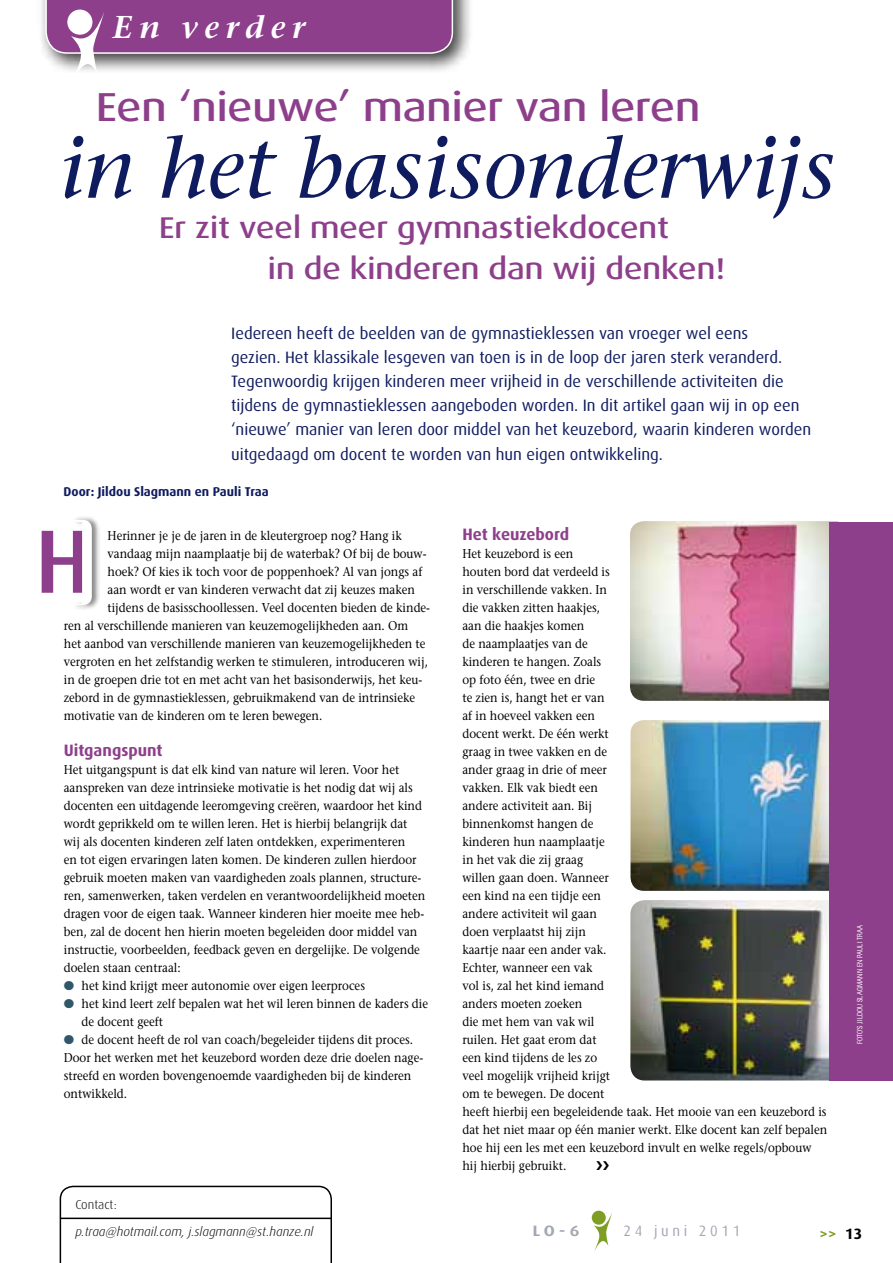
<style>
.page{position:relative;width:893px;height:1263px;background:#fff}
.page>*{position:absolute;margin:0;border:0;box-sizing:border-box;transform-origin:0 0}
.t1{font:500 90px "Dax";color:#8d3f8b}
.t2{font:italic 85.5px "Stone Serif";color:#0f1b5f}
.t3{font:500 40.5px "Dax Wide";color:#8d3f8b}
.t4{font:italic 600 31.5px "Stone Serif";letter-spacing:.2em;color:#fff}
.t5{font:500 30px/40.5px "Dax Wide";color:#8d3f8b}
.t6{font:16.5px/24px "Dax";color:#0f1b5f}
.t7{font:700 16.5px "Dax";color:#8d3f8b}
.t8{font:15px "Dax";letter-spacing:.26em;color:#a4a8b3;scale:.96 1}
.t9{font:700 15px "Dax Wide";color:#a4a8b3}
.t10{font:700 15px "Dax";color:#7d9e22}
.t11{font:12.75px/18px "Stone Serif";color:#000;scale:.9 1}
.t12{font:italic 300 12.75px "Dax";color:#000}
.t13{font:700 12.75px "Dax";color:#0f1b5f}
.t14{font:300 12.75px "Dax";color:#000}
.t15{font:7.5px "Imago";letter-spacing:.025em;color:#fff;scale:.8 1}
.s1{color:#305769}
.s2{color:#000}
</style>
<div class="page">
<svg style="left:60px;top:1186px;width:272px;height:77px"></svg>
<hr style="left:60px;top:1217px;width:271px;height:2px;background:#000">
<div style="left:36px;top:0;width:437px;height:73px;background:#000;opacity:.75"></div>
<svg style="left:45px;top:0;width:408px;height:73px;background:#9e699d"></svg>
<div style="left:72px;top:515px;width:28px;height:95px;background:#000;opacity:.45"></div>
<svg style="left:73px;top:520px;width:19px;height:85px"></svg>
<img style="left:630px;top:521px;width:209px;height:180px">
<img style="left:630px;top:900px;width:199px;height:180px">
<img style="left:630px;top:720px;width:199px;height:171px">
<div style="left:829px;top:522px;width:64px;height:558px;background:#8d3f8b"></div>
<div style="left:592px;top:1211px;width:14px;height:14px;background:#7d9e22;border-radius:50%"></div>
<svg style="left:594px;top:1212px;width:18px;height:39px"></svg>
<h3 class="t4" style="left:113px;top:9px;width:194px">En verder</h3>
<h3 class="t3" style="left:96px;top:85px;width:606px">Een ‘nieuwe’ manier van leren</h3>
<h2 class="t2" style="left:60px;top:118px;width:778px">in het basisonderwijs</h2>
<h3 class="t5" style="left:268px;top:208px;width:458px;text-indent:-109px">Er zit veel meer gymnastiekdocent<br>in de kinderen dan wij denken!</h3>
<p class="t6" style="left:231px;top:322px;width:581px">Iedereen heeft de beelden van de gymnastieklessen van vroeger wel eens<br>gezien. Het klassikale lesgeven van toen is in de loop der jaren sterk veranderd.<br>Tegenwoordig krijgen kinderen meer vrijheid in de verschillende activiteiten die tijdens de gymnastieklessen aangeboden worden. In dit artikel gaan wij in op een ‘nieuwe’ manier van leren door middel van het keuzebord, waarin kinderen worden uitgedaagd om docent te worden van hun eigen ontwikkeling.</p>
<p class="t13" style="left:64px;top:484px;width:206px">Door: Jildou Slagmann en Pauli Traa</p>
<p class="t11" style="left:108px;top:527px;width:328px">Herinner je je de jaren in de kleutergroep nog? Hang ik</p>
<p class="t11" style="left:108px;top:545px;width:356px">vandaag mijn naamplaatje bij de waterbak? Of bij de bouw-</p>
<p class="t11" style="left:108px;top:563px;width:351px">hoek? Of kies ik toch voor de poppenhoek? Al van jongs af</p>
<p class="t11" style="left:108px;top:581px;width:343px">aan wordt er van kinderen verwacht dat zij keuzes maken</p>
<p class="t11" style="left:108px;top:599px;width:360px">tijdens de basisschoollessen. Veel docenten bieden de kinde-</p>
<p class="t11" style="left:64px;top:617px;width:384px">ren al verschillende manieren van keuzemogelijkheden aan. Om</p>
<p class="t11" style="left:64px;top:635px;width:403px">het aanbod van verschillende manieren van keuzemogelijkheden te</p>
<p class="t11" style="left:64px;top:653px;width:406px">vergroten en het zelfstandig werken te stimuleren, introduceren wij,</p>
<p class="t11" style="left:64px;top:671px;width:400px">in de groepen drie tot en met acht van het basisonderwijs, het keu-</p>
<p class="t11" style="left:64px;top:689px;width:392px">zebord in de gymnastieklessen, gebruikmakend van de intrinsieke</p>
<p class="t11" style="left:64px;top:707px;width:289px">motivatie van de kinderen om te leren bewegen.</p>
<p class="t7" style="left:64px;top:741px;width:100px">Uitgangspunt</p>
<p class="t11" style="left:64px;top:761px;width:403px">Het uitgangspunt is dat elk kind van nature wil leren. Voor het aanspreken van deze intrinsieke motivatie is het nodig dat wij als docenten een uitdagende leeromgeving creëren, waardoor het kind wordt geprikkeld om te willen leren. Het is hierbij belangrijk dat wij als docenten kinderen zelf laten ontdekken, experimenteren<br>en tot eigen ervaringen laten komen. De kinderen zullen hierdoor gebruik moeten maken van vaardigheden zoals plannen, structure&shy;ren, samenwerken, taken verdelen en verantwoordelijkheid moeten dragen voor de eigen taak. Wanneer kinderen hier moeite mee heb&shy;ben, zal de docent hen hierin moeten begeleiden door middel van instructie, voorbeelden, feedback geven en dergelijke. De volgende doelen staan centraal:</p>
<p class="t11" style="left:64px;top:977px;width:336px"><span class="s1">●</span> het kind krijgt meer autonomie over eigen leerproces</p>
<p class="t11" style="left:81px;top:995px;width:387px;text-indent:-18px"><span class="s1">●</span> het kind leert zelf bepalen wat het wil leren binnen de kaders die de docent geeft</p>
<p class="t11" style="left:64px;top:1031px;width:401px"><span class="s1">●</span> de docent heeft de rol van coach/begeleider tijdens dit proces.<br>Door het werken met het keuzebord worden deze drie doelen nage&shy;streefd en worden bovengenoemde vaardigheden bij de kinderen ontwikkeld.</p>
<h1 class="t1" style="left:35px;top:511px;width:57px">H</h1>
<p class="t14" style="left:75px;top:1198px;width:43px">Contact:</p>
<p class="t12" style="left:75px;top:1225px;width:240px">p.traa@hotmail.com, j.slagmann@st.hanze.nl</p>
<p class="t7" style="left:462px;top:525px;width:108px">Het keuzebord</p>
<p class="t11" style="left:462px;top:545px;width:407px">Het keuzebord is een<br>houten bord dat verdeeld is<br>in verschillende vakken. In<br>die vakken zitten haakjes,<br>aan die haakjes komen<br>de naamplaatjes van de<br>kinderen te hangen. Zoals<br>op foto één, twee en drie<br>te zien is, hangt het er van<br>af in hoeveel vakken een<br>docent werkt. De één werkt<br>graag in twee vakken en de<br>ander graag in drie of meer<br>vakken. Elk vak biedt een<br>andere activiteit aan. Bij<br>binnenkomst hangen de<br>kinderen hun naamplaatje<br>in het vak die zij graag<br>willen gaan doen. Wanneer<br>een kind na een tijdje een<br>andere activiteit wil gaan<br>doen verplaatst hij zijn<br>kaartje naar een ander vak.<br>Echter, wanneer een vak<br>vol is, zal het kind iemand<br>anders moeten zoeken<br>die met hem van vak wil<br>ruilen. Het gaat erom dat<br>een kind tijdens de les zo<br>veel mogelijk vrijheid krijgt<br>om te bewegen. De docent<br>heeft hierbij een begeleidende taak. Het mooie van een keuzebord is dat het niet maar op één manier werkt. Elke docent kan zelf bepalen hoe hij een les met een keuzebord invult en welke regels/opbouw hij hierbij gebruikt.</p>
<p class="t15" style="left:855px;top:1044px;width:150px;rotate:-90deg">foto’s Jildou Slagmann en Pauli Traa</p>
<p class="t9" style="left:533px;top:1223px;width:48px">LO-6</p>
<p class="t8" style="left:624px;top:1223px;width:123px">24 juni 2011</p>
<p class="t10" style="left:819px;top:1225px;width:44px">&gt;&gt; <span class="s2">13</span></p>
</div>
